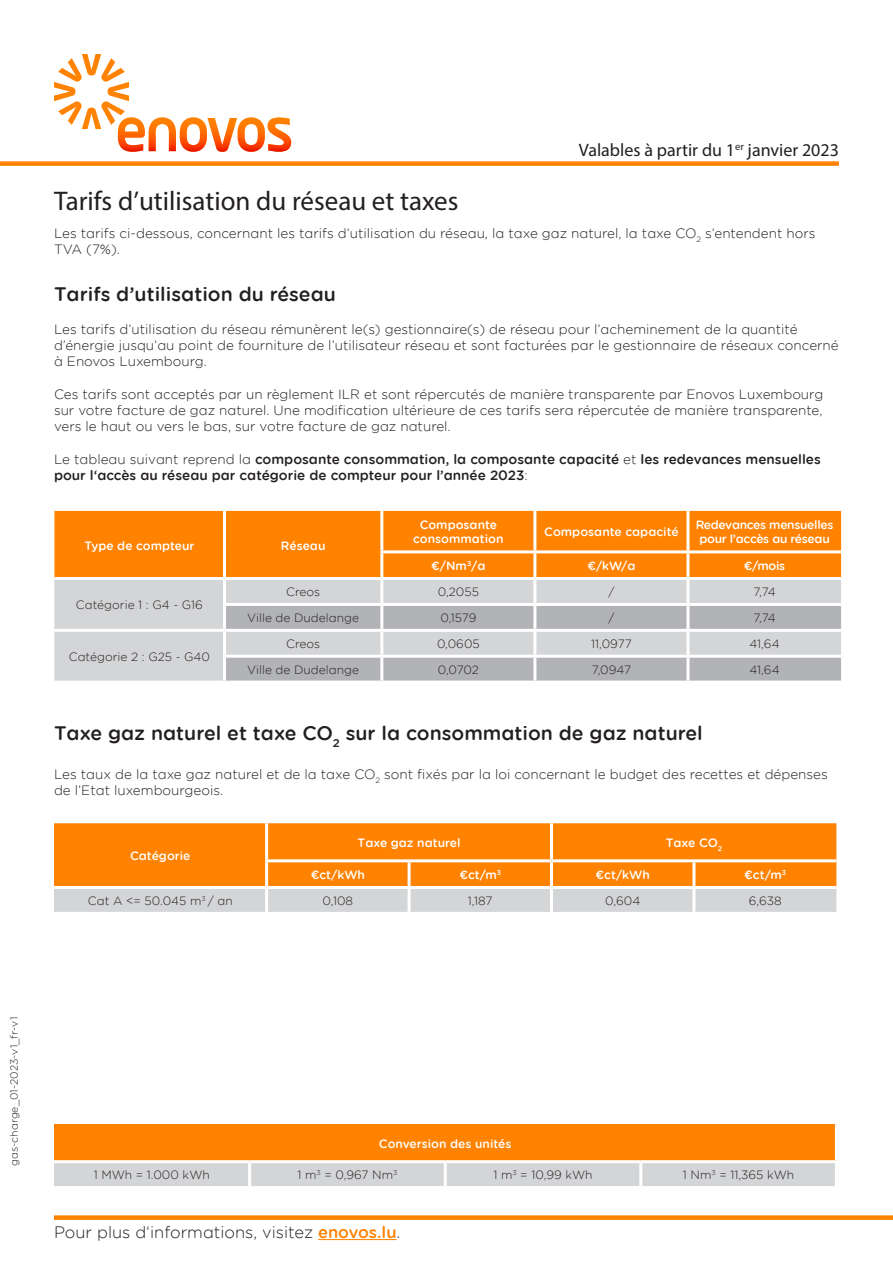
<style>
.page{position:relative;width:893px;height:1263px;background:#fff}
.page>*{position:absolute;margin:0;border:0;box-sizing:border-box;transform-origin:0 0}
.t1{font:27px "Myriad Pro";color:#231f20}
.t2{font:19.5px "Gotham Rounded Medium Enovos";color:#231f20}
.t3{font:18px "Myriad Pro";color:#231f20}
.t4{font:16.5px "Gotham Rounded Light Enovos";color:#231f20}
.t5{font:13.5px/16.2px "Gotham Rounded Light Enovos";color:#231f20}
.t6{font:13.5px/16.2px "Gotham Rounded Medium Enovos";color:#231f20}
.t7{font:12px "Gotham Rounded Light Enovos";color:#231f20}
.t8{font:12px/14.4px "Gotham Rounded Medium Enovos";color:#fff;text-align:center}
.t9{font:12px/14.4px "Gotham Rounded Medium Enovos";letter-spacing:-.025em;color:#fff;text-align:center}
.t10{font:10.5px "Gotham Rounded Light Enovos";color:#231f20}
.s1{font-family:"Gotham Rounded Light Enovos"}
.s2{font-family:"Gotham Rounded Medium Enovos";color:#ff8200}
</style>
<div class="page">
<svg style="left:54px;top:54px;width:237px;height:98px"></svg>
<div style="left:0;top:161px;width:839px;height:5px;background:#ff8200"></div>
<div style="left:54px;top:823px;width:782px;height:63px;background:#ff8200"></div>
<div style="left:54px;top:889px;width:782px;height:23px;background:#d4d5d7"></div>
<hr style="left:265px;top:823px;width:3px;height:36px;background:#fff">
<hr style="left:550px;top:823px;width:3px;height:36px;background:#fff">
<hr style="left:265px;top:859px;width:144px;height:3px;background:#fff">
<hr style="left:265px;top:862px;width:3px;height:24px;background:#fff">
<hr style="left:409px;top:859px;width:142px;height:3px;background:#fff">
<hr style="left:408px;top:862px;width:3px;height:24px;background:#fff">
<hr style="left:551px;top:859px;width:143px;height:3px;background:#fff">
<hr style="left:550px;top:862px;width:3px;height:24px;background:#fff">
<hr style="left:694px;top:859px;width:142px;height:3px;background:#fff">
<hr style="left:692px;top:862px;width:3px;height:24px;background:#fff">
<hr style="left:265px;top:889px;width:3px;height:23px;background:#fff">
<hr style="left:408px;top:889px;width:3px;height:23px;background:#fff">
<hr style="left:550px;top:889px;width:3px;height:23px;background:#fff">
<hr style="left:692px;top:889px;width:3px;height:23px;background:#fff">
<div style="left:54px;top:511px;width:787px;height:66px;background:#ff8200"></div>
<div style="left:54px;top:580px;width:787px;height:101px;background:#d4d5d7"></div>
<svg style="left:226px;top:606px;width:615px;height:75px;background:#bebfc2"></svg>
<hr style="left:223px;top:511px;width:3px;height:41px;background:#fff">
<hr style="left:380px;top:511px;width:3px;height:39px;background:#fff">
<hr style="left:533px;top:511px;width:3px;height:39px;background:#fff">
<hr style="left:686px;top:511px;width:3px;height:39px;background:#fff">
<hr style="left:223px;top:552px;width:3px;height:25px;background:#fff">
<hr style="left:380px;top:550px;width:155px;height:3px;background:#fff">
<hr style="left:380px;top:553px;width:3px;height:24px;background:#fff">
<hr style="left:535px;top:550px;width:153px;height:3px;background:#fff">
<hr style="left:533px;top:553px;width:3px;height:24px;background:#fff">
<hr style="left:688px;top:550px;width:153px;height:3px;background:#fff">
<hr style="left:686px;top:553px;width:3px;height:24px;background:#fff">
<hr style="left:223px;top:580px;width:3px;height:23px;background:#fff">
<hr style="left:380px;top:580px;width:3px;height:23px;background:#fff">
<hr style="left:533px;top:580px;width:3px;height:23px;background:#fff">
<hr style="left:686px;top:580px;width:3px;height:23px;background:#fff">
<hr style="left:223px;top:603px;width:159px;height:3px;background:#fff">
<hr style="left:223px;top:606px;width:3px;height:23px;background:#fff">
<hr style="left:382px;top:603px;width:153px;height:3px;background:#fff">
<hr style="left:380px;top:606px;width:3px;height:23px;background:#fff">
<hr style="left:535px;top:603px;width:153px;height:3px;background:#fff">
<hr style="left:533px;top:606px;width:3px;height:23px;background:#fff">
<hr style="left:688px;top:603px;width:153px;height:3px;background:#fff">
<hr style="left:686px;top:606px;width:3px;height:23px;background:#fff">
<hr style="left:54px;top:629px;width:171px;height:3px;background:#fff">
<hr style="left:225px;top:629px;width:157px;height:3px;background:#fff">
<hr style="left:223px;top:632px;width:3px;height:23px;background:#fff">
<hr style="left:382px;top:629px;width:153px;height:3px;background:#fff">
<hr style="left:380px;top:632px;width:3px;height:23px;background:#fff">
<hr style="left:535px;top:629px;width:153px;height:3px;background:#fff">
<hr style="left:533px;top:632px;width:3px;height:23px;background:#fff">
<hr style="left:688px;top:629px;width:153px;height:3px;background:#fff">
<hr style="left:686px;top:632px;width:3px;height:23px;background:#fff">
<hr style="left:223px;top:655px;width:159px;height:3px;background:#fff">
<hr style="left:223px;top:658px;width:3px;height:23px;background:#fff">
<hr style="left:382px;top:655px;width:153px;height:3px;background:#fff">
<hr style="left:380px;top:658px;width:3px;height:23px;background:#fff">
<hr style="left:535px;top:655px;width:153px;height:3px;background:#fff">
<hr style="left:533px;top:658px;width:3px;height:23px;background:#fff">
<hr style="left:688px;top:655px;width:153px;height:3px;background:#fff">
<hr style="left:686px;top:658px;width:3px;height:23px;background:#fff">
<div style="left:54px;top:1215px;width:839px;height:5px;background:#ff8200"></div>
<hr style="left:318px;top:1239px;width:79px;height:1px;background:#ff8200">
<div style="left:54px;top:1124px;width:782px;height:38px;background:#ff8200"></div>
<div style="left:54px;top:1163px;width:781px;height:23px;background:#d4d5d7"></div>
<hr style="left:835px;top:1124px;width:3px;height:36px;background:#fff">
<hr style="left:54px;top:1160px;width:196px;height:3px;background:#fff">
<hr style="left:250px;top:1160px;width:195px;height:3px;background:#fff">
<hr style="left:248px;top:1163px;width:3px;height:23px;background:#fff">
<hr style="left:445px;top:1160px;width:196px;height:3px;background:#fff">
<hr style="left:444px;top:1163px;width:3px;height:23px;background:#fff">
<hr style="left:641px;top:1160px;width:197px;height:3px;background:#fff">
<hr style="left:639px;top:1163px;width:3px;height:23px;background:#fff">
<p class="t1" style="left:54px;top:185px;width:406px">Tarifs d’utilisation du réseau et taxes</p>
<p class="t3" style="left:579px;top:139px;width:262px">Valables à partir du 1<sup>er</sup> janvier 2023</p>
<p class="t5" style="left:54px;top:224px;width:763px">Les tarifs ci-dessous, concernant les tarifs d’utilisation du réseau, la taxe gaz naturel, la taxe CO<sub>2</sub> s’entendent hors<br>TVA (7%).</p>
<p class="t2" style="left:54px;top:281px;width:283px">Tarifs d’utilisation du réseau</p>
<p class="t5" style="left:54px;top:321px;width:786px">Les tarifs d’utilisation du réseau rémunèrent le(s) gestionnaire(s) de réseau pour l’acheminement de la quantité d’énergie jusqu’au point de fourniture de l’utilisateur réseau et sont facturées par le gestionnaire de réseaux concerné à Enovos Luxembourg.</p>
<p class="t5" style="left:54px;top:385px;width:771px;text-align:justify">Ces tarifs sont acceptés par un règlement ILR et sont répercutés de manière transparente par Enovos Luxembourg sur votre facture de gaz naturel. Une modification ultérieure de ces tarifs sera répercutée de manière transparente, vers le haut ou vers le bas, sur votre facture de gaz naturel.</p>
<p class="t6" style="left:54px;top:450px;width:768px"><span class="s1">Le tableau suivant reprend la</span> composante consommation, la composante capacité <span class="s1">et</span> les redevances mensuelles pour l‘accès au réseau par catégorie de compteur pour l’année 2023<span class="s1">:</span></p>
<p class="t8" style="left:84px;top:538px;width:112px">Type de compteur</p>
<p class="t8" style="left:281px;top:538px;width:46px">Réseau</p>
<p class="t8" style="left:413px;top:517px;width:92px">Composante consommation</p>
<p class="t8" style="left:544px;top:524px;width:136px">Composante capacité</p>
<p class="t9" style="left:696px;top:517px;width:139px">Redevances mensuelles pour l’accès au réseau</p>
<p class="t8" style="left:431px;top:558px;width:56px">€/Nm<sup>3</sup>/a</p>
<p class="t8" style="left:587px;top:558px;width:50px">€/kW/a</p>
<p class="t8" style="left:744px;top:558px;width:43px">€/mois</p>
<p class="t7" style="left:76px;top:597px;width:129px">Catégorie 1 : G4 - G16</p>
<p class="t7" style="left:69px;top:649px;width:143px">Catégorie 2 : G25 - G40</p>
<p class="t7" style="left:286px;top:584px;width:36px">Creos</p>
<p class="t7" style="left:438px;top:584px;width:43px">0,2055</p>
<p class="t7" style="left:608px;top:584px;width:7px">/</p>
<p class="t7" style="left:753px;top:584px;width:24px">7,74</p>
<p class="t7" style="left:247px;top:610px;width:113px">Ville de Dudelange</p>
<p class="t7" style="left:440px;top:610px;width:37px">0,1579</p>
<p class="t7" style="left:608px;top:610px;width:7px">/</p>
<p class="t7" style="left:753px;top:610px;width:24px">7,74</p>
<p class="t7" style="left:286px;top:636px;width:36px">Creos</p>
<p class="t7" style="left:437px;top:636px;width:44px">0,0605</p>
<p class="t7" style="left:591px;top:636px;width:42px">11,0977</p>
<p class="t7" style="left:749px;top:636px;width:32px">41,64</p>
<p class="t7" style="left:247px;top:662px;width:113px">Ville de Dudelange</p>
<p class="t7" style="left:438px;top:662px;width:43px">0,0702</p>
<p class="t7" style="left:592px;top:662px;width:41px">7,0947</p>
<p class="t7" style="left:749px;top:662px;width:32px">41,64</p>
<p class="t2" style="left:54px;top:719px;width:650px">Taxe gaz naturel et taxe CO<sub>2</sub> sur la consommation de gaz naturel</p>
<p class="t5" style="left:54px;top:765px;width:775px">Les taux de la taxe gaz naturel et de la taxe CO<sub>2</sub> sont fixés par la loi concernant le budget des recettes et dépenses de l’Etat luxembourgeois.</p>
<p class="t8" style="left:130px;top:848px;width:62px">Catégorie</p>
<p class="t8" style="left:358px;top:835px;width:105px">Taxe gaz naturel</p>
<p class="t8" style="left:666px;top:835px;width:58px">Taxe CO<sub>2</sub></p>
<p class="t8" style="left:311px;top:867px;width:56px">€ct/kWh</p>
<p class="t8" style="left:459px;top:867px;width:43px">€ct/m<sup>3</sup></p>
<p class="t8" style="left:596px;top:867px;width:56px">€ct/kWh</p>
<p class="t8" style="left:744px;top:867px;width:43px">€ct/m<sup>3</sup></p>
<p class="t7" style="left:88px;top:893px;width:146px">Cat A &lt;= 50.045 m<sup>3</sup> / an</p>
<p class="t7" style="left:323px;top:893px;width:32px">0,108</p>
<p class="t7" style="left:468px;top:893px;width:26px">1,187</p>
<p class="t7" style="left:605px;top:893px;width:37px">0,604</p>
<p class="t7" style="left:749px;top:893px;width:34px">6,638</p>
<p class="t10" style="left:7px;top:1166px;width:151px;rotate:-90deg">gas-charge_01-2023-v1_fr-v1</p>
<p class="t8" style="left:379px;top:1136px;width:134px">Conversion des unités</p>
<p class="t7" style="left:94px;top:1167px;width:118px">1 MWh = 1.000 kWh</p>
<p class="t7" style="left:297px;top:1167px;width:101px">1 m<sup>3</sup> = 0,967 Nm<sup>3</sup></p>
<p class="t7" style="left:493px;top:1167px;width:101px">1 m<sup>3</sup> = 10,99 kWh</p>
<p class="t7" style="left:683px;top:1167px;width:113px">1 Nm<sup>3</sup> = 11,365 kWh</p>
<p class="t4" style="left:54px;top:1221px;width:348px">Pour plus d‘informations, visitez <span class="s2">enovos.lu</span>.</p>
</div>
